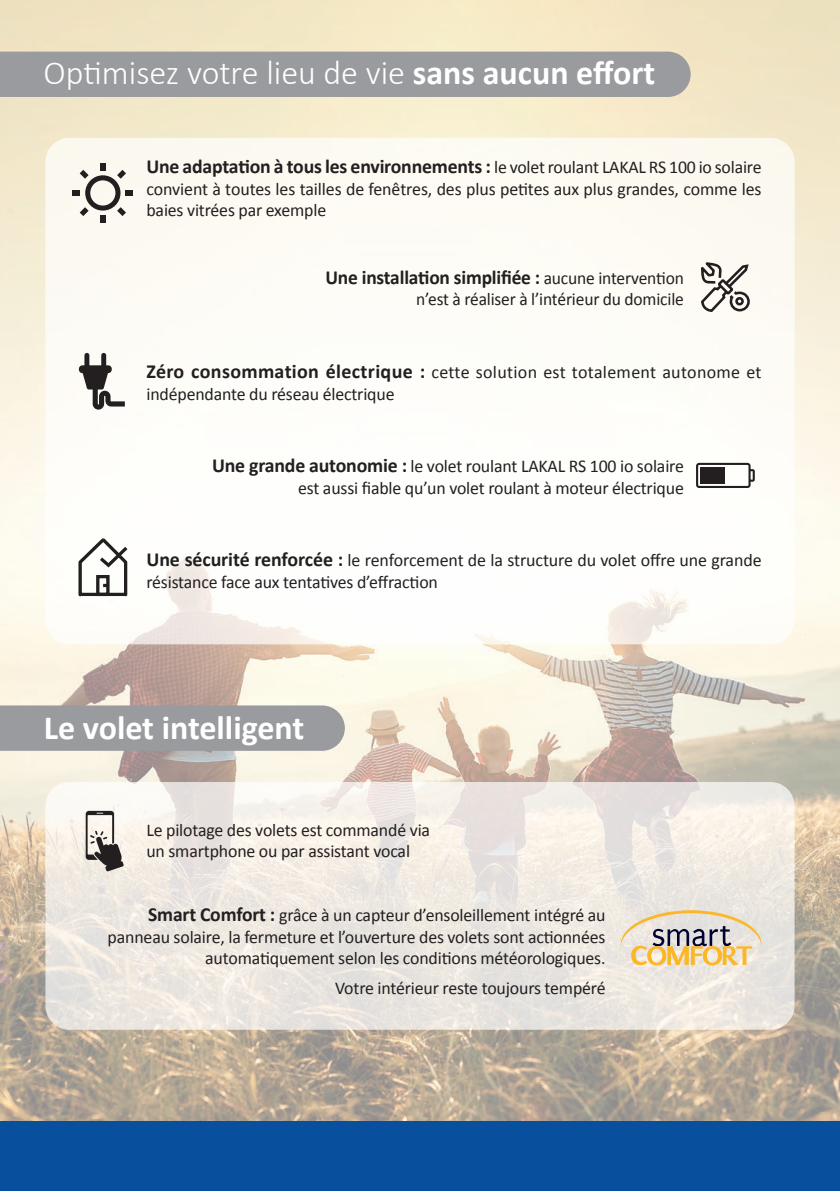
<style>
.page{position:relative;width:840px;height:1191px;background:#fff}
.page>*{position:absolute;margin:0;border:0;box-sizing:border-box;transform-origin:0 0}
.t1{font:300 34px "Calibri";color:#fff}
.t2{font:700 34px "Calibri";color:#fff}
.t3{font:700 20px "Calibri";letter-spacing:-.01em;color:#231f20}
.t4{font:18px/21.6px "Calibri";letter-spacing:-.01em;color:#231f20}
.s1{font-weight:700}
.s2{font-weight:400;font-size:18px}
.s3{font-weight:700;font-size:20px}
</style>
<div class="page">
<img style="left:0;top:0;width:839px;height:1121px">
<div style="left:0;top:1121px;width:839px;height:70px;background:#08509d"></div>
<div style="left:0;top:52px;width:690px;height:45px;background:#999b9e"></div>
<div style="left:45px;top:138px;width:749px;height:506px;background:#fdfdf8;border-radius:24px"></div>
<svg style="left:45px;top:782px;width:749px;height:247px;fill:#ede8e1"></svg>
<div style="left:125px;top:190px;width:8px;height:5px;background:#231f20"></div>
<svg style="left:73px;top:163px;width:53px;height:60px"></svg>
<svg style="left:701px;top:263px;width:49px;height:49px"></svg>
<svg style="left:79px;top:353px;width:46px;height:56px"></svg>
<svg style="left:696px;top:463px;width:58px;height:25px"></svg>
<div style="left:699px;top:467px;width:25px;height:17px;background:#231f20"></div>
<svg style="left:78px;top:538px;width:50px;height:59px"></svg>
<div style="left:0;top:705px;width:344px;height:46px;background:#999b9e"></div>
<svg style="left:86px;top:811px;width:38px;height:60px"></svg>
<svg style="left:620px;top:910px;width:141px;height:55px"></svg>
<h1 class="t1" style="left:44px;top:52px;width:612px">Optimisez votre lieu de vie <span class="s1">sans aucun effort</span></h1>
<p class="t3" style="left:146px;top:154px;width:616px">Une adaptation à tous les environnements : <span class="s2">le volet roulant LAKAL RS 100 io solaire</span></p>
<p class="t4" style="left:146px;top:178px;width:616px">convient à toutes les tailles de fenêtres, des plus petites aux plus grandes, comme les baies vitrées par exemple</p>
<p class="t3" style="left:325px;top:264px;width:360px">Une installation simplifiée : <span class="s2">aucune intervention</span></p>
<p class="t4" style="left:416px;top:289px;width:269px">n’est à réaliser à l’intérieur du domicile</p>
<p class="t4" style="left:146px;top:361px;width:616px"><span class="s3">Zéro consommation électrique :</span> cette solution est totalement autonome et indépendante du réseau électrique</p>
<p class="t4" style="left:212px;top:457px;width:473px;text-align:right"><span class="s3">Une grande autonomie :</span> le volet roulant LAKAL RS 100 io solaire est aussi fiable qu’un volet roulant à moteur électrique</p>
<p class="t4" style="left:146px;top:549px;width:616px"><span class="s3">Une sécurité renforcée :</span> le renforcement de la structure du volet offre une grande résistance face aux tentatives d’effraction</p>
<h1 class="t2" style="left:44px;top:716px;width:262px">Le volet intelligent</h1>
<p class="t4" style="left:146px;top:819px;width:285px">Le pilotage des volets est commandé via un smartphone ou par assistant vocal</p>
<p class="t4" style="left:108px;top:904px;width:499px;text-align:right"><span class="s3">Smart Comfort :</span> grâce à un capteur d’ensoleillement intégré au panneau solaire, la fermeture et l’ouverture des volets sont actionnées automatiquement selon les conditions météorologiques.</p>
<p class="t4" style="left:335px;top:977px;width:272px">Votre intérieur reste toujours tempéré</p>
</div>
